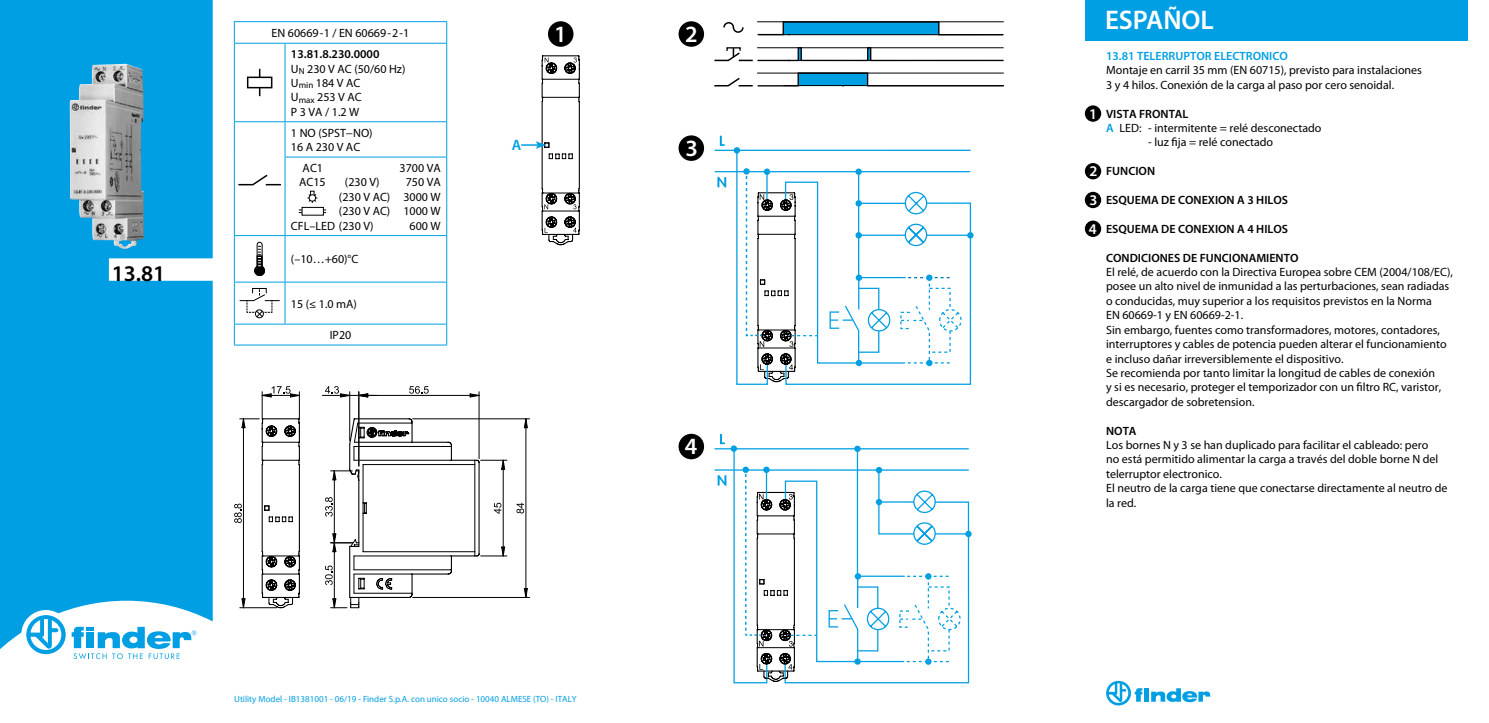
<style>
.page{position:relative;width:1489px;height:723px;background:#fff}
.page>*{position:absolute;margin:0;border:0;box-sizing:border-box;transform-origin:0 0}
.t1{font:600 27px "Myriad Pro";color:#fff}
.t2{font:600 23.4px "Myriad Pro";color:#fff}
.t3{font:600 22.5px "Myriad Pro";color:#000}
.t4{font:600 15px "Myriad Pro";color:#009fe3}
.t5{font:600 14.85px/28.8px "Myriad Pro";color:#fff;text-align:justify}
.t6{font:12px/14.4px "Myriad Pro";color:#000}
.t7{font:600 12px "Myriad Pro";color:#000}
.t8{font:600 12px "Myriad Pro";color:#009fe3}
.t9{font:9px "Myriad Pro";color:#009fe3}
.s1{font-weight:600}
.s2{font-weight:600;color:#009fe3}
</style>
<div class="page">
<div style="left:0;top:0;width:213px;height:649px;background:#009fe3"></div>
<div style="left:21px;top:610px;width:49px;height:49px;background:#fff;border-radius:50%"></div>
<svg style="left:26px;top:615px;width:40px;height:39px"></svg>
<svg style="left:72px;top:627px;width:124px;height:32px"></svg>
<img style="left:69px;top:64px;width:75px;height:185px">
<hr style="left:412px;top:418px;width:117px;height:1px;background:#000">
<hr style="left:412px;top:597px;width:117px;height:1px;background:#000">
<svg style="left:516px;top:503px;width:8px;height:10px"></svg>
<svg style="left:524px;top:419px;width:3px;height:9px"></svg>
<svg style="left:524px;top:588px;width:3px;height:9px"></svg>
<hr style="left:525px;top:419px;width:1px;height:178px;background:#000">
<svg style="left:325px;top:417px;width:182px;height:191px"></svg>
<hr style="left:334px;top:543px;width:1px;height:65px;background:#000">
<svg style="left:234px;top:386px;width:66px;height:222px"></svg>
<hr style="left:243px;top:419px;width:1px;height:189px;background:#000">
<hr style="left:349px;top:392px;width:1px;height:49px;background:#000">
<svg style="left:325px;top:386px;width:25px;height:11px"></svg>
<hr style="left:322px;top:395px;width:55px;height:1px;background:#000">
<hr style="left:358px;top:392px;width:1px;height:74px;background:#000">
<hr style="left:479px;top:392px;width:1px;height:67px;background:#000">
<svg style="left:409px;top:386px;width:19px;height:8px"></svg>
<svg style="left:358px;top:394px;width:10px;height:3px"></svg>
<svg style="left:470px;top:394px;width:9px;height:3px"></svg>
<hr style="left:359px;top:395px;width:120px;height:1px;background:#000">
<svg style="left:521px;top:55px;width:59px;height:190px"></svg>
<svg style="left:714px;top:21px;width:289px;height:65px"></svg>
<hr style="left:759px;top:34px;width:243px;height:1px;background:#000">
<hr style="left:783px;top:85px;width:220px;height:1px;background:#000">
<hr style="left:757px;top:22px;width:246px;height:1px;background:#000">
<svg style="left:733px;top:147px;width:7px;height:7px"></svg>
<hr style="left:714px;top:150px;width:256px;height:1px;background:#009fe3">
<hr style="left:714px;top:171px;width:256px;height:1px;background:#009fe3">
<svg style="left:735px;top:149px;width:236px;height:236px"></svg>
<svg style="left:828px;top:170px;width:145px;height:196px"></svg>
<svg style="left:743px;top:168px;width:6px;height:7px"></svg>
<svg style="left:745px;top:171px;width:72px;height:212px"></svg>
<svg style="left:719px;top:136px;width:5px;height:10px"></svg>
<svg style="left:717px;top:177px;width:9px;height:10px"></svg>
<hr style="left:714px;top:448px;width:254px;height:1px;background:#009fe3">
<hr style="left:714px;top:469px;width:254px;height:2px;background:#009fe3">
<svg style="left:732px;top:446px;width:239px;height:237px"></svg>
<svg style="left:720px;top:434px;width:4px;height:10px"></svg>
<svg style="left:717px;top:475px;width:9px;height:11px"></svg>
<hr style="left:234px;top:21px;width:51px;height:1px;background:#009fe3">
<svg style="left:234px;top:22px;width:1px;height:21px"></svg>
<hr style="left:285px;top:21px;width:162px;height:1px;background:#009fe3">
<svg style="left:446px;top:22px;width:1px;height:21px"></svg>
<hr style="left:234px;top:43px;width:51px;height:1px;background:#009fe3">
<hr style="left:234px;top:44px;width:1px;height:77px;background:#009fe3">
<hr style="left:285px;top:43px;width:162px;height:1px;background:#009fe3">
<hr style="left:284px;top:44px;width:1px;height:77px;background:#009fe3">
<hr style="left:446px;top:44px;width:1px;height:77px;background:#009fe3">
<hr style="left:234px;top:121px;width:51px;height:1px;background:#009fe3">
<hr style="left:234px;top:122px;width:1px;height:35px;background:#009fe3">
<hr style="left:285px;top:121px;width:162px;height:1px;background:#009fe3">
<hr style="left:284px;top:122px;width:1px;height:35px;background:#009fe3">
<hr style="left:446px;top:122px;width:1px;height:35px;background:#009fe3">
<hr style="left:234px;top:157px;width:1px;height:78px;background:#009fe3">
<hr style="left:284px;top:157px;width:163px;height:1px;background:#009fe3">
<hr style="left:284px;top:157px;width:1px;height:78px;background:#009fe3">
<hr style="left:446px;top:157px;width:1px;height:78px;background:#009fe3">
<hr style="left:234px;top:235px;width:51px;height:1px;background:#009fe3">
<hr style="left:234px;top:236px;width:1px;height:46px;background:#009fe3">
<hr style="left:285px;top:235px;width:162px;height:1px;background:#009fe3">
<hr style="left:284px;top:236px;width:1px;height:46px;background:#009fe3">
<hr style="left:446px;top:236px;width:1px;height:46px;background:#009fe3">
<hr style="left:234px;top:282px;width:51px;height:1px;background:#009fe3">
<hr style="left:234px;top:282px;width:1px;height:42px;background:#009fe3">
<hr style="left:285px;top:282px;width:162px;height:1px;background:#009fe3">
<hr style="left:284px;top:282px;width:1px;height:42px;background:#009fe3">
<hr style="left:446px;top:282px;width:1px;height:42px;background:#009fe3">
<hr style="left:234px;top:324px;width:51px;height:1px;background:#009fe3">
<svg style="left:234px;top:324px;width:1px;height:21px"></svg>
<hr style="left:285px;top:324px;width:162px;height:1px;background:#009fe3">
<svg style="left:446px;top:324px;width:1px;height:21px"></svg>
<hr style="left:234px;top:345px;width:51px;height:1px;background:#009fe3">
<hr style="left:285px;top:345px;width:162px;height:1px;background:#009fe3">
<svg style="left:259px;top:69px;width:1px;height:27px"></svg>
<div style="left:248px;top:77px;width:24px;height:11px;background:#fff"></div>
<div style="left:247px;top:77px;width:25px;height:11px;border:2px solid #000"></div>
<svg style="left:238px;top:174px;width:43px;height:12px"></svg>
<svg style="left:254px;top:242px;width:11px;height:34px"></svg>
<div style="left:252px;top:288px;width:15px;height:6px;border:1px solid #000"></div>
<svg style="left:239px;top:289px;width:41px;height:29px"></svg>
<svg style="left:307px;top:191px;width:10px;height:12px"></svg>
<div style="left:309px;top:194px;width:7px;height:7px;border:1px solid #000;border-radius:50%"></div>
<svg style="left:299px;top:209px;width:27px;height:4px"></svg>
<div style="left:302px;top:207px;width:22px;height:9px;background:#fff;border:1px solid #000"></div>
<div style="left:548px;top:21px;width:25px;height:26px;background:#000;border-radius:50%"></div>
<div style="left:678px;top:21px;width:26px;height:26px;background:#000;border-radius:50%"></div>
<div style="left:678px;top:135px;width:26px;height:26px;background:#000;border-radius:50%"></div>
<div style="left:678px;top:434px;width:26px;height:25px;background:#000;border-radius:50%"></div>
<svg style="left:1106px;top:681px;width:104px;height:24px"></svg>
<div style="left:1084px;top:105px;width:17px;height:17px;background:#000;border-radius:50%"></div>
<div style="left:1084px;top:163px;width:17px;height:16px;background:#000;border-radius:50%"></div>
<div style="left:1084px;top:192px;width:17px;height:16px;background:#000;border-radius:50%"></div>
<div style="left:1084px;top:221px;width:17px;height:16px;background:#000;border-radius:50%"></div>
<div style="left:1084px;top:0;width:383px;height:40px;background:#009fe3"></div>
<h3 class="t3" style="left:112px;top:259px;width:55px">13.81</h3>
<p class="t6" style="left:271px;top:26px;width:139px">EN 60669-1 / EN 60669-2-1</p>
<p class="t6" style="left:291px;top:47px;width:116px"><span class="s1">13.81.8.230.0000<br></span>U<sub>N</sub> 230 V AC (50/60 Hz)<br>U<sub>min</sub> 184 V AC<br>U<sub>max</sub> 253 V AC<br>P 3 VA / 1.2 W</p>
<p class="t6" style="left:291px;top:125px;width:83px">1 NO (SPST−NO)<br>16 A 230 V AC</p>
<p class="t6" style="left:303px;top:161px;width:22px">AC1</p>
<p class="t6" style="left:399px;top:161px;width:43px">3700 VA</p>
<p class="t6" style="left:299px;top:175px;width:28px">AC15</p>
<p class="t6" style="left:345px;top:175px;width:36px">(230 V)</p>
<p class="t6" style="left:405px;top:175px;width:37px">750 VA</p>
<p class="t6" style="left:339px;top:189px;width:103px">(230 V AC) 3000 W</p>
<p class="t6" style="left:339px;top:204px;width:103px">(230 V AC) 1000 W</p>
<p class="t6" style="left:291px;top:218px;width:84px">CFL–LED (230 V)</p>
<p class="t6" style="left:409px;top:218px;width:33px">600 W</p>
<p class="t6" style="left:291px;top:252px;width:69px">(–10…+60)°C</p>
<p class="t6" style="left:291px;top:296px;width:68px">15 (≤ 1.0 mA)</p>
<p class="t6" style="left:330px;top:328px;width:23px">IP20</p>
<h2 class="t2" style="left:554px;top:19px;width:14px">1</h2>
<h2 class="t2" style="left:685px;top:19px;width:14px">2</h2>
<p class="t4" style="left:512px;top:135px;width:11px">A</p>
<h2 class="t2" style="left:685px;top:133px;width:14px">3</h2>
<h2 class="t2" style="left:684px;top:431px;width:14px">4</h2>
<p class="t9" style="left:234px;top:693px;width:344px">Utility Model - IB1381001 - 06/19 - Finder S.p.A. con unico socio - 10040 ALMESE (TO) - ITALY</p>
<p class="t5" style="left:1088px;top:99px;width:9px">1</p>
<p class="t5" style="left:1088px;top:156px;width:10px">2<br>3<br>4</p>
<h1 class="t1" style="left:1104px;top:3px;width:110px">ESPAÑOL</h1>
<p class="t8" style="left:1106px;top:48px;width:183px">13.81 TELERRUPTOR ELECTRONICO</p>
<p class="t6" style="left:1106px;top:63px;width:317px">Montaje en carril 35 mm (EN 60715), previsto para instalaciones<br>3 y 4 hilos. Conexión de la carga al paso por cero senoidal.</p>
<p class="t6" style="left:1106px;top:106px;width:217px"><span class="s1">VISTA FRONTAL<br></span><span class="s2">A</span> LED: - intermitente = relé desconectado</p>
<p class="t6" style="left:1148px;top:135px;width:127px">- luz fija = relé conectado</p>
<p class="t7" style="left:1106px;top:164px;width:50px">FUNCION</p>
<p class="t7" style="left:1106px;top:192px;width:183px">ESQUEMA DE CONEXION A 3 HILOS</p>
<p class="t7" style="left:1106px;top:221px;width:183px">ESQUEMA DE CONEXION A 4 HILOS</p>
<p class="t7" style="left:1106px;top:250px;width:194px">CONDICIONES DE FUNCIONAMIENTO</p>
<p class="t6" style="left:1106px;top:265px;width:348px">El relé, de acuerdo con la Directiva Europea sobre CEM (2004/108/EC), posee un alto nivel de inmunidad a las perturbaciones, sean radiadas o conducidas, muy superior a los requisitos previstos en la Norma<br>EN 60669-1 y EN 60669-2-1.<br>Sin embargo, fuentes como transformadores, motores, contadores, interruptores y cables de potencia pueden alterar el funcionamiento e incluso dañar irreversiblemente el dispositivo.<br>Se recomienda por tanto limitar la longitud de cables de conexión<br>y si es necesario, proteger el temporizador con un filtro RC, varistor, descargador de sobretension.</p>
<p class="t7" style="left:1106px;top:423px;width:32px">NOTA</p>
<p class="t6" style="left:1106px;top:437px;width:343px">Los bornes N y 3 se han duplicado para facilitar el cableado: pero<br>no está permitido alimentar la carga a través del doble borne N del telerruptor electronico.<br>El neutro de la carga tiene que conectarse directamente al neutro de la red.</p>
</div>
